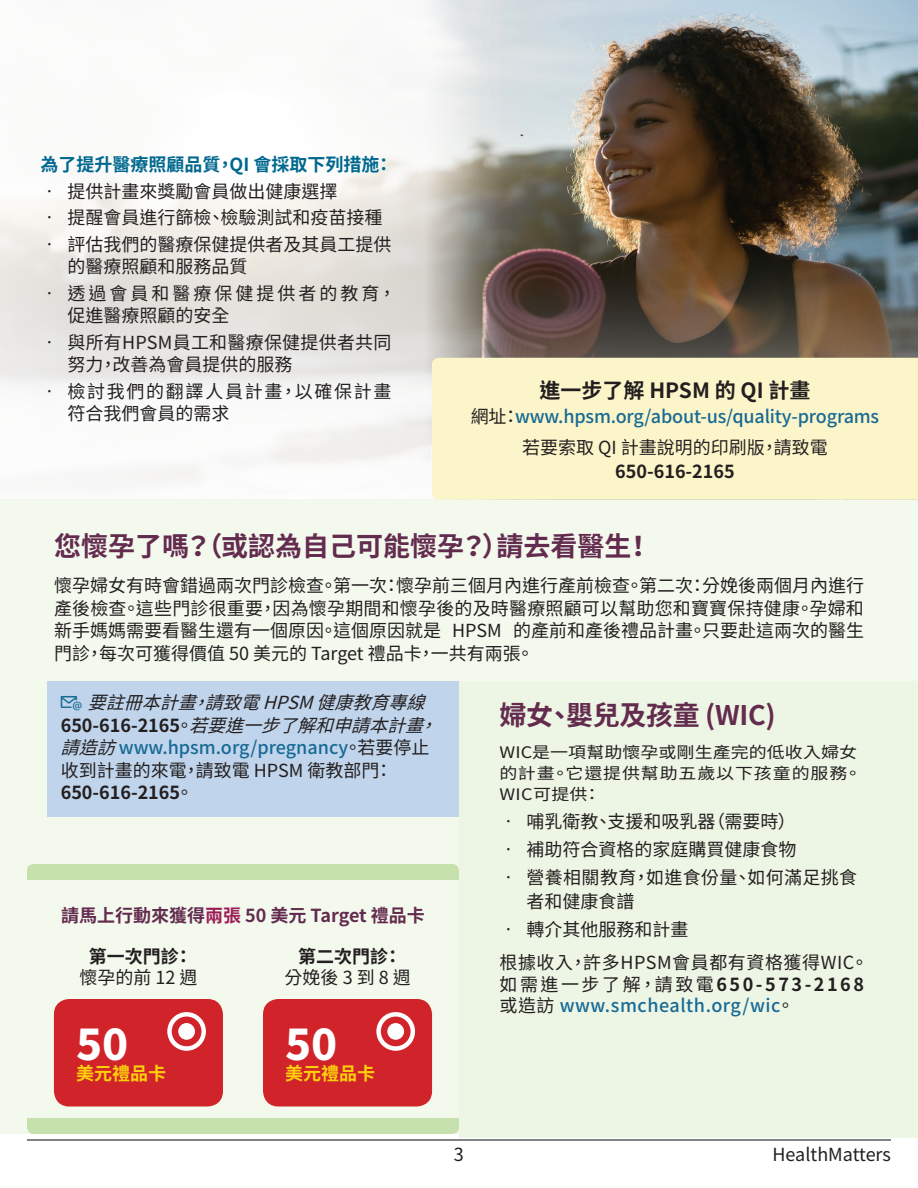
<style>
.page{position:relative;width:918px;height:1188px;background:#fff}
.page>*{position:absolute;margin:0;border:0;box-sizing:border-box;transform-origin:0 0}
.t1{font:700 49.5px "Source Sans Pro";color:#fff}
.t2{font:700 27px "Source Han Sans TW";color:#632c4f}
.t3{font:700 21px "Source Han Sans TW";color:#231f20}
.t4{font:18px/22.5px "Source Han Sans TW";color:#231f20}
.t5{font:italic 18px/22.5px "Source Han Sans TW";color:#231f20}
.t6{font:500 18px/30.8px "Source Han Sans TW";letter-spacing:-.01em;color:#186a95;text-align:center}
.t7{font:500 18px/21.1px "Source Han Sans TW";letter-spacing:.03em;color:#186a95}
.t8{font:18px/33px "Source Han Sans TW";letter-spacing:.03em;color:#231f20}
.t9{font:18px/22.5px "Source Han Sans TW";letter-spacing:.095em;color:#231f20}
.t10{font:18px/22.5px "Source Han Sans TW";letter-spacing:.165em;color:#231f20}
.t11{font:18px/24px "Source Han Sans TW";letter-spacing:.02em;color:#231f20}
.t12{font:700 18px "Source Han Sans TW";color:#231f20}
.t13{font:700 18px "Source Han Sans TW";color:#632c4f}
.t14{font:700 18px "Source Han Sans TW";color:#00688f}
.t15{font:700 18px "Source Han Sans HWTC";color:#fdd10b}
.t16{font:15.9px/21.1px "Source Han Sans TW";letter-spacing:.005em;color:#231f20;scale:1.14 1}
.s1{font-weight:400;color:#231f20}
.s2{font-weight:700;font-style:normal}
.s3{font-style:normal}
.s4{font-weight:500;font-style:normal;color:#186a95}
.s5{font-weight:700;color:#231f20}
.s6{color:#9b1d56}
</style>
<div class="page">
<hr style="left:27px;top:1139px;width:864px;height:2px;background:#57585a">
<img style="left:526px;top:0;width:392px;height:358px">
<svg style="left:0;top:0;width:526px;height:500px;fill:#f7f7f5"></svg>
<div style="left:1px;top:500px;width:917px;height:634px;background:#f4f9ee"></div>
<div style="left:47px;top:681px;width:419px;height:136px;background:#c0d4eb"></div>
<div style="left:27px;top:864px;width:432px;height:270px;background:#c6e1ab;border-radius:7px"></div>
<div style="left:27px;top:880px;width:432px;height:238px;background:#f4f9ee"></div>
<div style="left:432px;top:358px;width:486px;height:142px;background:#fdf5ca"></div>
<div style="left:459px;top:681px;width:459px;height:456px;background:#edf5e4"></div>
<svg style="left:0;top:500px;width:1px;height:634px"></svg>
<div style="left:54px;top:999px;width:169px;height:108px;background:#d1232a;border-radius:15px"></div>
<div style="left:167px;top:1012px;width:39px;height:39px;border:4px solid #fff;border-radius:50%"></div>
<div style="left:179px;top:1024px;width:15px;height:15px;background:#fff;border-radius:50%"></div>
<div style="left:178px;top:1023px;width:17px;height:17px;border:2px solid #fff;border-radius:50%"></div>
<div style="left:263px;top:999px;width:169px;height:108px;background:#d1232a;border-radius:15px"></div>
<div style="left:376px;top:1012px;width:39px;height:39px;border:4px solid #fff;border-radius:50%"></div>
<div style="left:388px;top:1024px;width:15px;height:15px;background:#fff;border-radius:50%"></div>
<div style="left:387px;top:1023px;width:17px;height:17px;border:2px solid #fff;border-radius:50%"></div>
<p class="t14" style="left:40px;top:154px;width:354px">為了提升醫療照顧品質，QI 會採取下列措施：</p>
<p class="t4" style="left:40px;top:180px;width:298px">• 提供計畫來獎勵會員做出健康選擇</p>
<p class="t4" style="left:40px;top:207px;width:343px">• 提醒會員進行篩檢、檢驗測試和疫苗接種</p>
<p class="t4" style="left:68px;top:233px;width:325px;text-indent:-27px">• 評估我們的醫療保健提供者及其員工提供的醫療照顧和服務品質</p>
<p class="t10" style="left:68px;top:282px;width:330px;text-indent:-27px">• 透過會員和醫療保健提供者的教育，促進醫療照顧的安全</p>
<p class="t4" style="left:68px;top:331px;width:325px;text-indent:-27px">• 與所有HPSM員工和醫療保健提供者共同努力，改善為會員提供的服務</p>
<p class="t9" style="left:68px;top:380px;width:326px;text-indent:-27px">• 檢討我們的翻譯人員計畫，以確保計畫符合我們會員的需求</p>
<p class="t3" style="left:540px;top:379px;width:272px">進一步了解 HPSM 的 QI 計畫</p>
<p class="t6" style="left:471px;top:401px;width:410px"><span class="s1">網址：</span>www.hpsm.org/about-us/quality-programs<span class="s1">若要索取 QI 計畫說明的印刷版，請致電</span></p>
<p class="t12" style="left:615px;top:461px;width:121px">650-616-2165</p>
<h2 class="t2" style="left:54px;top:531px;width:599px">您懷孕了嗎？（或認為自己可能懷孕？）請去看醫生！</h2>
<p class="t4" style="left:54px;top:575px;width:811px;text-align:justify">懷孕婦女有時會錯過兩次門診檢查。第一次：懷孕前三個月內進行產前檢查。第二次：分娩後兩個月內進行產後檢查。這些門診很重要，因為懷孕期間和懷孕後的及時醫療照顧可以幫助您和寶寶保持健康。孕婦和新手媽媽需要看醫生還有一個原因。這個原因就是 HPSM 的產前和產後禮品計畫。只要赴這兩次的醫生門診，每次可獲得價值 50 美元的 Target 禮品卡，一共有兩張。</p>
<p class="t5" style="left:61px;top:692px;width:391px;text-indent:27px">要註冊本計畫，請致電HPSM健康教育專線<br><span class="s2">65 0 - 6 1 6 - 2 1 65</span> <span class="s3">。</span>若要進一步了解和申請本計畫，請造訪<span class="s4">www.hpsm.org/pregnancy</span><span class="s3">。若要停止收到計畫的來電，請致電 HPSM 衛教部門：<br></span><span class="s2">650-616-2165</span><span class="s3">。</span></p>
<h2 class="t2" style="left:500px;top:700px;width:278px">婦女、嬰兒及孩童 (WIC)</h2>
<p class="t16" style="left:500px;top:742px;width:319px">WIC是一項幫助懷孕或剛生產完的低收入婦女的計畫。它還提供幫助五歲以下孩童的服務。<br>WIC可提供：</p>
<p class="t4" style="left:500px;top:811px;width:298px">• 哺乳衛教、支援和吸乳器（需要時）</p>
<p class="t4" style="left:500px;top:839px;width:298px">• 補助符合資格的家庭購買健康食物</p>
<p class="t11" style="left:526px;top:866px;width:332px;text-indent:-27px">• 營養相關教育，如進食份量、如何滿足挑食者和健康食譜</p>
<p class="t8" style="left:500px;top:914px;width:370px">• 轉介其他服務和計畫<br>根據收入，許多HPSM會員都有資格獲得WIC。</p>
<p class="t7" style="left:500px;top:974px;width:366px"><span class="s1">如需進一步了解，請致電</span><span class="s5">650-573-2168</span><span class="s1">或造訪</span> www.smchealth.org/wic<span class="s1">。</span></p>
<p class="t13" style="left:61px;top:905px;width:365px">請馬上行動來獲得<span class="s6">兩張</span> 50 美元 Target 禮品卡</p>
<p class="t12" style="left:89px;top:946px;width:105px">第一次門診：</p>
<p class="t4" style="left:79px;top:967px;width:120px">懷孕的前 12 週</p>
<p class="t12" style="left:298px;top:946px;width:105px">第二次門診：</p>
<p class="t4" style="left:285px;top:967px;width:128px">分娩後 3 到 8 週</p>
<h1 class="t1" style="left:76px;top:1012px;width:54px">50</h1>
<p class="t15" style="left:76px;top:1063px;width:91px">美元禮品卡</p>
<h1 class="t1" style="left:285px;top:1012px;width:54px">50</h1>
<p class="t15" style="left:285px;top:1063px;width:91px">美元禮品卡</p>
<p class="t4" style="left:454px;top:1144px;width:11px">3</p>
<p class="t4" style="left:773px;top:1144px;width:120px">HealthMatters</p>
</div>
